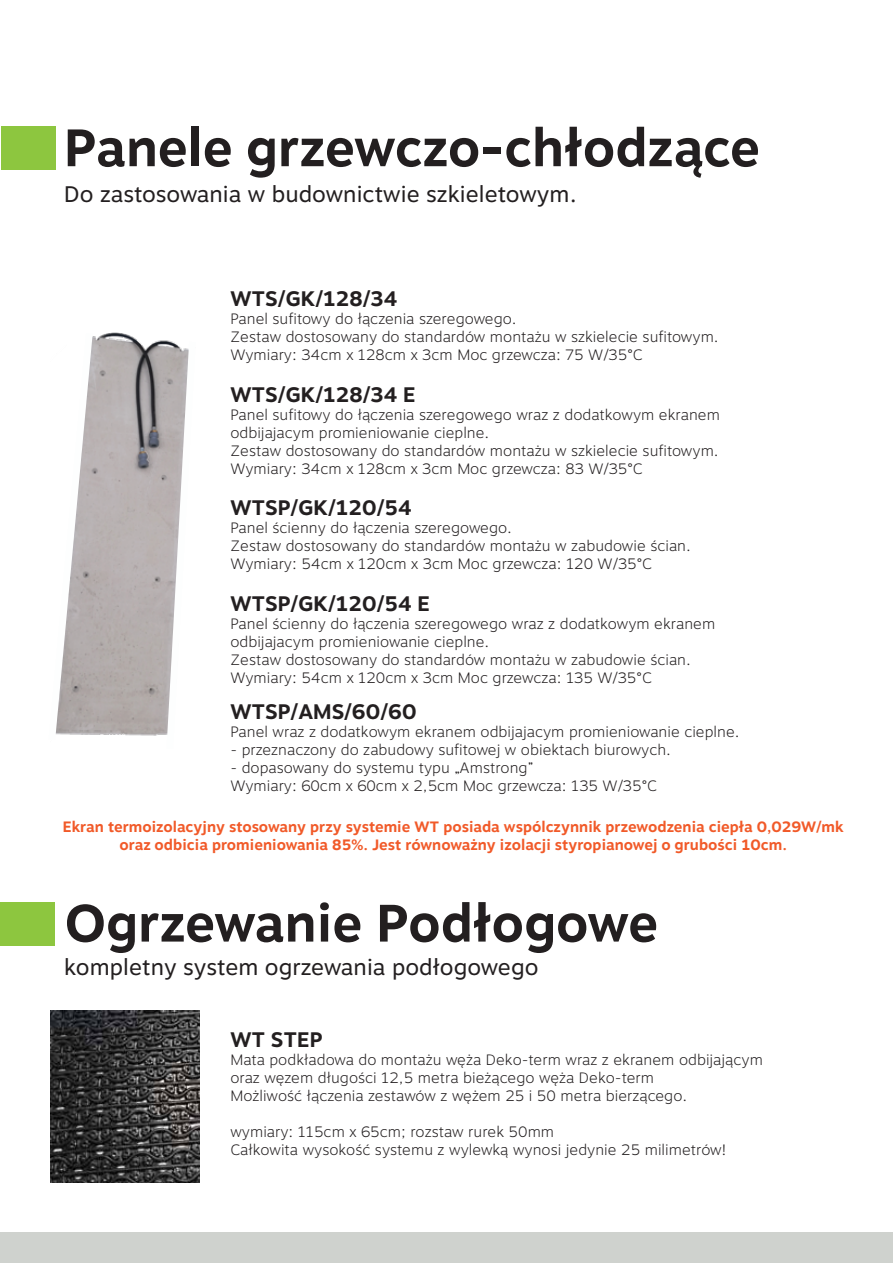
<style>
.page{position:relative;width:893px;height:1263px;background:#fff}
.page>*{position:absolute;margin:0;border:0;box-sizing:border-box;transform-origin:0 0}
.t1{font:700 52.5px "Motiva Sans";color:#231f20}
.t2{font:22.5px "Motiva Sans";color:#231f20}
.t3{font:700 21px "Motiva Sans";color:#231f20}
.t4{font:100 15px/18px "Motiva Sans";color:#231f20}
.t5{font:700 15px/18px "Motiva Sans";color:#f15a29;text-align:center}
</style>
<div class="page">
<div style="left:0;top:902px;width:54px;height:43px;background:#8dc63f"></div>
<div style="left:2px;top:127px;width:54px;height:43px;background:#8dc63f"></div>
<img style="left:93px;top:332px;width:80px;height:404px">
<svg style="left:55px;top:336px;width:38px;height:399px"></svg>
<svg style="left:166px;top:342px;width:23px;height:394px"></svg>
<img style="left:51px;top:1010px;width:148px;height:173px">
<div style="left:0;top:1233px;width:893px;height:30px;background:#cfd2ce"></div>
<h1 class="t1" style="left:64px;top:109px;width:697px">Panele grzewczo-chłodzące</h1>
<h2 class="t2" style="left:64px;top:178px;width:514px">Do zastosowania w budownictwie szkieletowym.</h2>
<h3 class="t3" style="left:230px;top:283px;width:169px">WTS/GK/128/34</h3>
<p class="t4" style="left:230px;top:310px;width:490px">Panel sufitowy do łączenia szeregowego.<br>Zestaw dostosowany do standardów montażu w szkielecie sufitowym.<br>Wymiary: 34cm x 128cm x 3cm Moc grzewcza: 75 W/35°C</p>
<h3 class="t3" style="left:230px;top:379px;width:187px">WTS/GK/128/34 E</h3>
<p class="t4" style="left:230px;top:405px;width:491px">Panel sufitowy do łączenia szeregowego wraz z dodatkowym ekranem odbijajacym promieniowanie cieplne.<br>Zestaw dostosowany do standardów montażu w szkielecie sufitowym.<br>Wymiary: 34cm x 128cm x 3cm Moc grzewcza: 83 W/35°C</p>
<h3 class="t3" style="left:230px;top:492px;width:183px">WTSP/GK/120/54</h3>
<p class="t4" style="left:230px;top:519px;width:462px">Panel ścienny do łączenia szeregowego.<br>Zestaw dostosowany do standardów montażu w zabudowie ścian.<br>Wymiary: 54cm x 120cm x 3cm Moc grzewcza: 120 W/35°C</p>
<h3 class="t3" style="left:230px;top:588px;width:201px">WTSP/GK/120/54 E</h3>
<p class="t4" style="left:230px;top:614px;width:486px">Panel ścienny do łączenia szeregowego wraz z dodatkowym ekranem odbijajacym promieniowanie cieplne.<br>Zestaw dostosowany do standardów montażu w zabudowie ścian.<br>Wymiary: 54cm x 120cm x 3cm Moc grzewcza: 135 W/35°C</p>
<h3 class="t3" style="left:230px;top:696px;width:188px">WTSP/AMS/60/60</h3>
<p class="t4" style="left:230px;top:723px;width:511px">Panel wraz z dodatkowym ekranem odbijajacym promieniowanie cieplne.</p>
<p class="t4" style="left:230px;top:741px;width:442px">- przeznaczony do zabudowy sufitowej w obiektach biurowych.</p>
<p class="t4" style="left:230px;top:759px;width:428px">- dopasowany do systemu typu „Amstrong”<br>Wymiary: 60cm x 60cm x 2,5cm Moc grzewcza: 135 W/35°C</p>
<p class="t5" style="left:63px;top:818px;width:783px">Ekran termoizolacyjny stosowany przy systemie WT posiada wspólczynnik przewodzenia ciepła 0,029W/mk oraz odbicia promieniowania 85%. Jest równoważny izolacji styropianowej o grubości 10cm.</p>
<h1 class="t1" style="left:64px;top:884px;width:596px">Ogrzewanie Podłogowe</h1>
<h2 class="t2" style="left:64px;top:950px;width:476px">kompletny system ogrzewania podłogowego</h2>
<h3 class="t3" style="left:230px;top:1024px;width:94px">WT STEP</h3>
<p class="t4" style="left:230px;top:1051px;width:534px">Mata podkładowa do montażu węża Deko-term wraz z ekranem odbijającym oraz węzem długości 12,5 metra bieżącego węża Deko-term<br>Możliwość łączenia zestawów z wężem 25 i 50 metra bierzącego.</p>
<p class="t4" style="left:230px;top:1123px;width:497px">wymiary: 115cm x 65cm; rozstaw rurek 50mm<br>Całkowita wysokość systemu z wylewką wynosi jedynie 25 milimetrów!</p>
</div>
